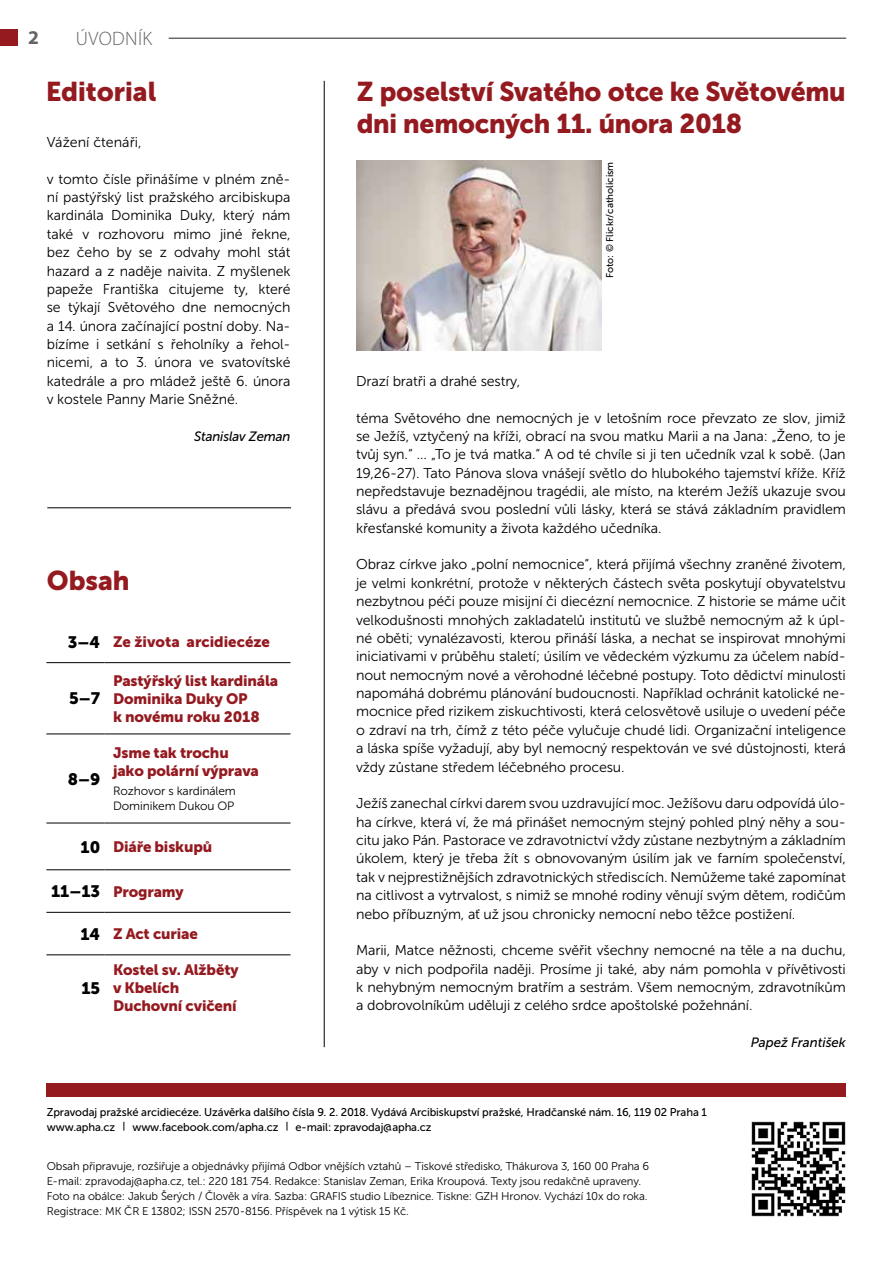
<style>
.page{position:relative;width:893px;height:1263px;background:#fff}
.page>*{position:absolute;margin:0;border:0;box-sizing:border-box;transform-origin:0 0}
.t1{font:27px/32.4px "Museo Sans Cyrl 900";letter-spacing:-.01em;color:#941a20}
.t2{font:300 19.5px "Myriad Pro";letter-spacing:.02em;color:#636466}
.t3{font:700 19.5px "Myriad Pro";color:#636466}
.t4{font:16.5px "Museo Sans 900";color:#000}
.t5{font:15px/18px "Museo Sans 900";letter-spacing:-.01em;color:#941a20}
.t6{font:14.25px/18.3px "Museo Sans 300";letter-spacing:-.01em;color:#000;text-align:justify}
.t7{font:italic 13.5px "Museo Sans 500";letter-spacing:-.01em;color:#000}
.t8{font:12px/14.4px "Museo Sans 300";letter-spacing:-.01em;color:#000}
.t9{font:11.25px/15px "Museo Sans 300";letter-spacing:-.01em;color:#000}
.t10{font:11.25px/15px "Museo Sans 500";letter-spacing:-.01em;color:#000}
.t11{font:9.75px "Museo Sans 500";color:#000}
.s1{font-size:16.5px;color:#000}
</style>
<div class="page">
<div style="left:0;top:30px;width:18px;height:16px;background:#941a20"></div>
<hr style="left:169px;top:38px;width:677px;height:1px;background:#000">
<div style="left:47px;top:1083px;width:799px;height:14px;background:#941a20"></div>
<img style="left:751px;top:1121px;width:95px;height:96px">
<hr style="left:47px;top:507px;width:244px;height:1px;background:#000">
<hr style="left:105px;top:662px;width:186px;height:1px;background:#000">
<hr style="left:105px;top:823px;width:186px;height:1px;background:#000">
<hr style="left:105px;top:869px;width:186px;height:1px;background:#000">
<hr style="left:46px;top:662px;width:59px;height:1px;background:#000">
<hr style="left:46px;top:823px;width:59px;height:1px;background:#000">
<hr style="left:46px;top:869px;width:59px;height:1px;background:#000">
<hr style="left:46px;top:733px;width:59px;height:1px;background:#000">
<hr style="left:105px;top:733px;width:186px;height:1px;background:#000">
<hr style="left:46px;top:912px;width:59px;height:1px;background:#000">
<hr style="left:105px;top:912px;width:186px;height:1px;background:#000">
<hr style="left:46px;top:954px;width:59px;height:1px;background:#000">
<hr style="left:105px;top:954px;width:186px;height:1px;background:#000">
<hr style="left:324px;top:81px;width:1px;height:966px;background:#000">
<img style="left:357px;top:161px;width:245px;height:189px">
<h2 class="t3" style="left:28px;top:25px;width:12px">2</h2>
<h2 class="t2" style="left:76px;top:26px;width:78px">ÚVODNÍK</h2>
<h1 class="t1" style="left:46px;top:75px;width:112px">Editorial</h1>
<p class="t6" style="left:47px;top:133px;width:96px">Vážení čtenáři,</p>
<p class="t6" style="left:47px;top:170px;width:245px">v tomto čísle přinášíme v plném zně&shy;ní pastýřský list pražského arcibiskupa kardinála Dominika Duky, který nám také v rozhovoru mimo jiné řekne, bez čeho by se z odvahy mohl stát hazard a z naděje naivita. Z myšlenek papeže Františka citujeme ty, které se týkají Světového dne nemocných a 14. února začínající postní doby. Na&shy;bízíme i setkání s řeholníky a řehol&shy;nicemi, a to 3. února ve svatovítské katedrále a pro mládež ještě 6. února v kostele Panny Marie Sněžné.</p>
<p class="t7" style="left:194px;top:429px;width:98px">Stanislav Zeman</p>
<h1 class="t1" style="left:47px;top:564px;width:84px">Obsah</h1>
<p class="t5" style="left:68px;top:633px;width:204px"><span class="s1">3–4</span> Ze života arcidiecéze</p>
<p class="t4" style="left:69px;top:689px;width:33px">5–7</p>
<p class="t5" style="left:113px;top:672px;width:167px">Pastýřský list kardinála<br>Dominika Duky OP<br>k novému roku 2018</p>
<p class="t5" style="left:113px;top:744px;width:147px">Jsme tak trochu jako polární výprava</p>
<p class="t8" style="left:113px;top:784px;width:124px">Rozhovor s kardinálem<br>Dominikem Dukou OP</p>
<p class="t5" style="left:81px;top:838px;width:133px"><span class="s1">10</span> Diáře biskupů</p>
<p class="t5" style="left:51px;top:882px;width:134px"><span class="s1">11–13</span> Programy</p>
<p class="t5" style="left:80px;top:925px;width:119px"><span class="s1">14</span> Z Act curiae</p>
<p class="t4" style="left:68px;top:769px;width:34px">8–9</p>
<p class="t4" style="left:81px;top:979px;width:20px">15</p>
<p class="t5" style="left:113px;top:961px;width:127px">Kostel sv. Alžběty v Kbelích<br>Duchovní cvičení</p>
<h1 class="t1" style="left:357px;top:75px;width:490px">Z poselství Svatého otce ke Světovému dni nemocných 11. února 2018</h1>
<p class="t11" style="left:605px;top:278px;width:118px;rotate:-90deg">Foto: © Flickr/catholicism</p>
<p class="t6" style="left:356px;top:372px;width:166px">Drazí bratři a drahé sestry,</p>
<p class="t6" style="left:356px;top:409px;width:491px">téma Světového dne nemocných je v letošním roce převzato ze slov, jimiž se Ježíš, vztyčený na kříži, obrací na svou matku Marii a na Jana: „Ženo, to je tvůj syn.“ … „To je tvá matka.“ A od té chvíle si ji ten učedník vzal k sobě. (Jan 19,26-27). Tato Pánova slova vnášejí světlo do hlubokého tajemství kříže. Kříž nepředstavuje beznadějnou tragédii, ale místo, na kterém Ježíš ukazuje svou slávu a předává svou poslední vůli lásky, která se stává základním pravidlem křesťanské komunity a života každého učedníka.</p>
<p class="t6" style="left:356px;top:555px;width:491px">Obraz církve jako „polní nemocnice“, která přijímá všechny zraněné životem, je velmi konkrétní, protože v některých částech světa poskytují obyvatelstvu nezbytnou péči pouze misijní či diecézní nemocnice. Z historie se máme učit velkodušnosti mnohých zakladatelů institutů ve službě nemocným až k úpl&shy;né oběti; vynalézavosti, kterou přináší láska, a nechat se inspirovat mnohými iniciativami v průběhu staletí; úsilím ve vědeckém výzkumu za účelem nabíd&shy;nout nemocným nové a věrohodné léčebné postupy. Toto dědictví minulosti napomáhá dobrému plánování budoucnosti. Například ochránit katolické ne&shy;mocnice před rizikem ziskuchtivosti, která celosvětově usiluje o uvedení péče o zdraví na trh, čímž z této péče vylučuje chudé lidi. Organizační inteligence a láska spíše vyžadují, aby byl nemocný respektován ve své důstojnosti, která vždy zůstane středem léčebného procesu.</p>
<p class="t6" style="left:356px;top:794px;width:491px">Ježíš zanechal církvi darem svou uzdravující moc. Ježíšovu daru odpovídá úlo&shy;ha církve, která ví, že má přinášet nemocným stejný pohled plný něhy a sou&shy;citu jako Pán. Pastorace ve zdravotnictví vždy zůstane nezbytným a základním úkolem, který je třeba žít s obnovovaným úsilím jak ve farním společenství, tak v nejprestižnějších zdravotnických střediscích. Nemůžeme také zapomínat na citlivost a vytrvalost, s nimiž se mnohé rodiny věnují svým dětem, rodičům nebo příbuzným, ať už jsou chronicky nemocní nebo těžce postižení.</p>
<p class="t6" style="left:356px;top:941px;width:491px">Marii, Matce něžnosti, chceme svěřit všechny nemocné na těle a na duchu, aby v nich podpořila naději. Prosíme ji také, aby nám pomohla v přívětivosti k nehybným nemocným bratřím a sestrám. Všem nemocným, zdravotníkům a dobrovolníkům uděluji z celého srdce apoštolské požehnání.</p>
<p class="t7" style="left:751px;top:1035px;width:97px">Papež František</p>
<p class="t10" style="left:47px;top:1104px;width:662px">Zpravodaj pražské arcidiecéze. Uzávěrka dalšího čísla 9. 2. 2018. Vydává Arcibiskupství pražské, Hradčanské nám. 16, 119 02 Praha 1 www.apha.cz</p>
<p class="t10" style="left:132px;top:1119px;width:148px">www.facebook.com/apha.cz</p>
<p class="t10" style="left:295px;top:1119px;width:138px">e-mail: zpravodaj@apha.cz</p>
<p class="t9" style="left:47px;top:1159px;width:604px">Obsah připravuje, rozšiřuje a objednávky přijímá Odbor vnějších vztahů – Tiskové středisko, Thákurova 3, 160 00 Praha 6<br>E-mail: zpravodaj@apha.cz, tel.: 220 181 754. Redakce: Stanislav Zeman, Erika Kroupová. Texty jsou redakčně upraveny.<br>Foto na obálce: Jakub Šerých / Člověk a víra. Sazba: GRAFIS studio Líbeznice. Tiskne: GZH Hronov. Vychází 10x do roka.<br>Registrace: MK ČR E 13802; ISSN 2570-8156. Příspěvek na 1 výtisk 15 Kč.</p>
</div>
